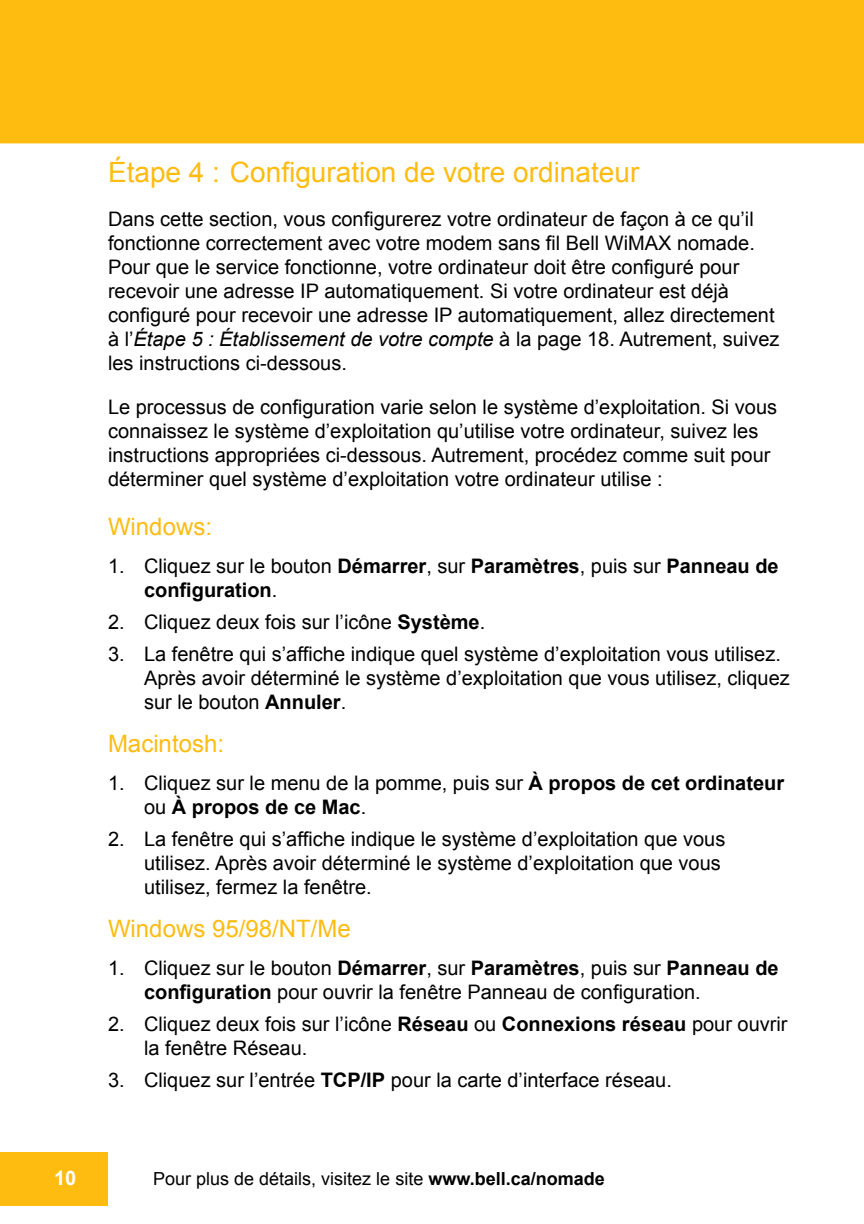
<style>
.page{position:relative;width:864px;height:1224px;background:#fff}
.page>*{position:absolute;margin:0;border:0;box-sizing:border-box;transform-origin:0 0}
.t1{font:28px "Arial";color:#febc11}
.t2{font:24px "Arial";color:#febc11}
.t3{font:20px/24px "Arial";color:#000}
.t4{font:700 20px/24px "Arial";color:#000}
.t5{font:700 20px "Arial";color:#fff}
.t6{font:18px "Arial";color:#000}
.s1{font-style:italic}
.s2{font-weight:400}
.s3{font-weight:700}
</style>
<div class="page">
<div style="left:0;top:1152px;width:108px;height:54px;background:#febc11"></div>
<div style="left:0;top:0;width:863px;height:143px;background:#febc11"></div>
<svg style="left:863px;top:0;width:1px;height:143px"></svg>
<h1 class="t1" style="left:108px;top:157px;width:533px">Étape 4 : Configuration de votre ordinateur</h1>
<p class="t3" style="left:108px;top:207px;width:673px">Dans cette section, vous configurerez votre ordinateur de façon à ce qu’il fonctionne correctement avec votre modem sans fil Bell WiMAX nomade.<br>Pour que le service fonctionne, votre ordinateur doit être configuré pour recevoir une adresse IP automatiquement. Si votre ordinateur est déjà configuré pour recevoir une adresse IP automatiquement, allez directement à l’<span class="s1">Étape 5 : Établissement de votre compte</span> à la page 18. Autrement, suivez les instructions ci-dessous.</p>
<p class="t3" style="left:108px;top:395px;width:671px">Le processus de configuration varie selon le système d’exploitation. Si vous connaissez le système d’exploitation qu’utilise votre ordinateur, suivez les instructions appropriées ci-dessous. Autrement, procédez comme suit pour déterminer quel système d’exploitation votre ordinateur utilise :</p>
<p class="t2" style="left:108px;top:513px;width:106px">Windows:</p>
<p class="t4" style="left:144px;top:554px;width:636px"><span class="s2">Cliquez sur le bouton</span> Démarrer<span class="s2">, sur</span> Paramètres<span class="s2">, puis sur</span> Panneau de configuration<span class="s2">.</span></p>
<p class="t3" style="left:144px;top:606px;width:638px;line-height:32px">Cliquez deux fois sur l’icône <span class="s3">Système</span>.<br>La fenêtre qui s’affiche indique quel système d’exploitation vous utilisez.</p>
<p class="t3" style="left:144px;top:666px;width:647px">Après avoir déterminé le système d’exploitation que vous utilisez, cliquez sur le bouton <span class="s3">Annuler</span>.</p>
<p class="t2" style="left:108px;top:730px;width:118px">Macintosh:</p>
<p class="t3" style="left:144px;top:771px;width:642px">Cliquez sur le menu de la pomme, puis sur <span class="s3">À propos de cet ordinateur </span>ou <span class="s3">À propos de ce Mac</span>.</p>
<p class="t3" style="left:144px;top:827px;width:583px">La fenêtre qui s’affiche indique le système d’exploitation que vous utilisez. Après avoir déterminé le système d’exploitation que vous utilisez, fermez la fenêtre.</p>
<p class="t2" style="left:108px;top:915px;width:244px">Windows 95/98/NT/Me</p>
<p class="t3" style="left:144px;top:956px;width:636px">Cliquez sur le bouton <span class="s3">Démarrer</span>, sur <span class="s3">Paramètres</span>, puis sur <span class="s3">Panneau de configuration</span> pour ouvrir la fenêtre Panneau de configuration.</p>
<p class="t3" style="left:144px;top:1012px;width:645px">Cliquez deux fois sur l’icône <span class="s3">Réseau</span> ou <span class="s3">Connexions réseau</span> pour ouvrir la fenêtre Réseau.</p>
<p class="t3" style="left:144px;top:1068px;width:530px">Cliquez sur l’entrée <span class="s3">TCP/IP</span> pour la carte d’interface réseau.</p>
<p class="t3" style="left:108px;top:554px;width:18px">1.</p>
<p class="t3" style="left:108px;top:606px;width:18px;line-height:32px">2.<br>3.</p>
<p class="t3" style="left:108px;top:771px;width:18px">1.</p>
<p class="t3" style="left:108px;top:827px;width:18px">2.</p>
<p class="t3" style="left:108px;top:956px;width:18px">1.</p>
<p class="t3" style="left:108px;top:1012px;width:18px">2.</p>
<p class="t3" style="left:108px;top:1068px;width:18px">3.</p>
<p class="t5" style="left:54px;top:1166px;width:24px">10</p>
<p class="t6" style="left:153px;top:1168px;width:453px">Pour plus de détails, visitez le site <span class="s3">www.bell.ca/nomade</span></p>
</div>
